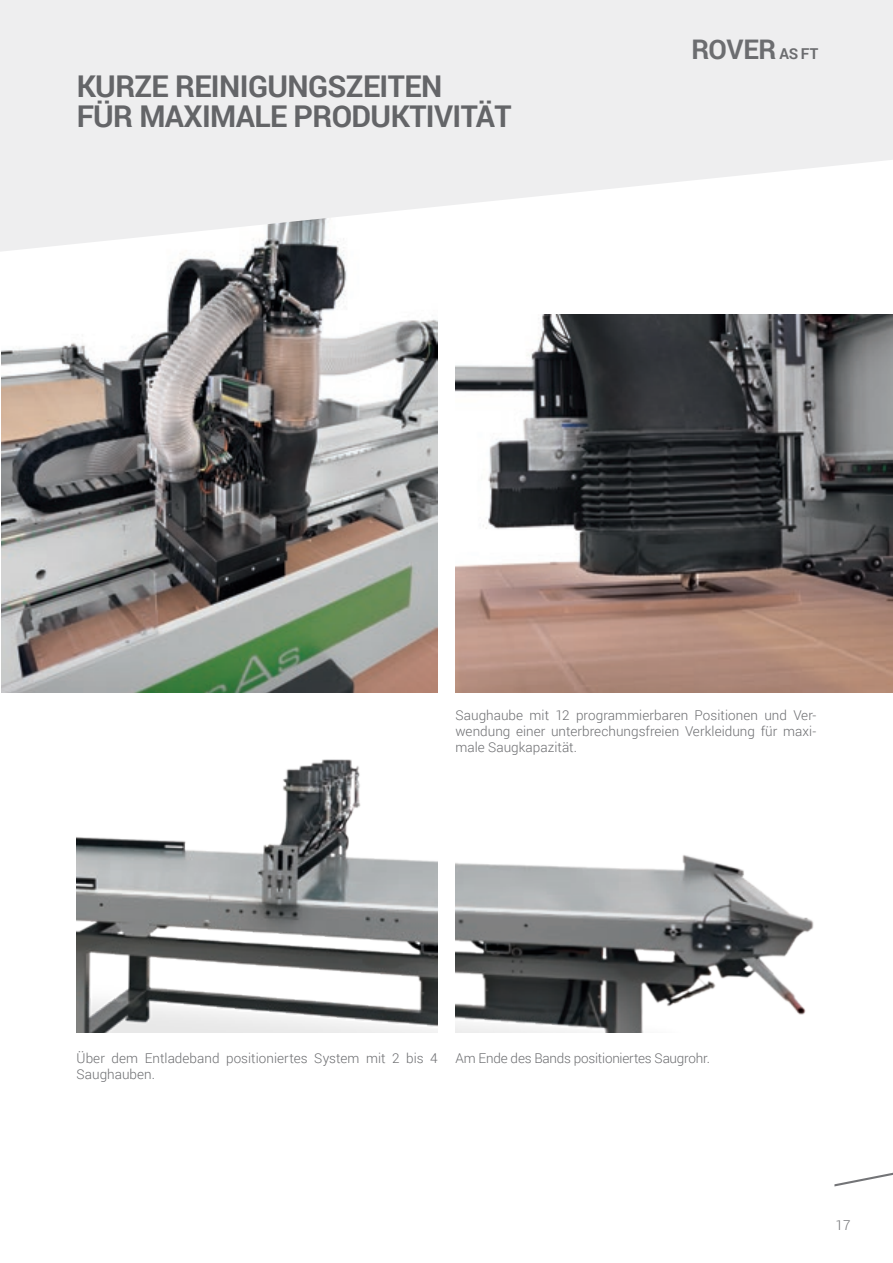
<style>
.page{position:relative;width:893px;height:1263px;background:#fff}
.page>*{position:absolute;margin:0;border:0;box-sizing:border-box;transform-origin:0 0}
.t1{font:700 30px/30px "Roboto";letter-spacing:-.02em;color:#6c6d70}
.t2{font:700 27px "Roboto";letter-spacing:-.015em;color:#6c6d70}
.t3{font:300 13.5px/16.2px "Roboto";letter-spacing:.005em;color:#6c6d70;text-align:justify}
.t4{font:300 13.5px "Roboto";letter-spacing:-.015em;color:#6c6d70}
.s1{font-size:15px}
</style>
<div class="page">
<svg style="left:834px;top:1172px;width:59px;height:14px"></svg>
<img style="left:1px;top:252px;width:436px;height:440px">
<img style="left:456px;top:315px;width:437px;height:377px">
<svg style="left:0;top:0;width:893px;height:252px;fill:#eeeeef"></svg>
<img style="left:77px;top:759px;width:360px;height:273px">
<img style="left:456px;top:855px;width:358px;height:177px">
<h1 class="t1" style="left:77px;top:71px;width:437px">KURZE REINIGUNGSZEITEN<br>FÜR MAXIMALE PRODUKTIVITÄT</h1>
<p class="t2" style="left:692px;top:30px;width:128px">ROVER <span class="s1">AS FT</span></p>
<p class="t3" style="left:455px;top:706px;width:362px">Saughaube mit 12 programmierbaren Positionen und Ver&shy;wendung einer unterbrechungsfreien Verkleidung für maxi&shy;male Saugkapazität.</p>
<p class="t3" style="left:77px;top:1049px;width:363px">Über dem Entladeband positioniertes System mit 2 bis 4<br>Saughauben.</p>
<p class="t4" style="left:455px;top:1049px;width:256px">Am Ende des Bands positioniertes Saugrohr.</p>
<p class="t3" style="left:836px;top:1216px;width:16px">17</p>
</div>
